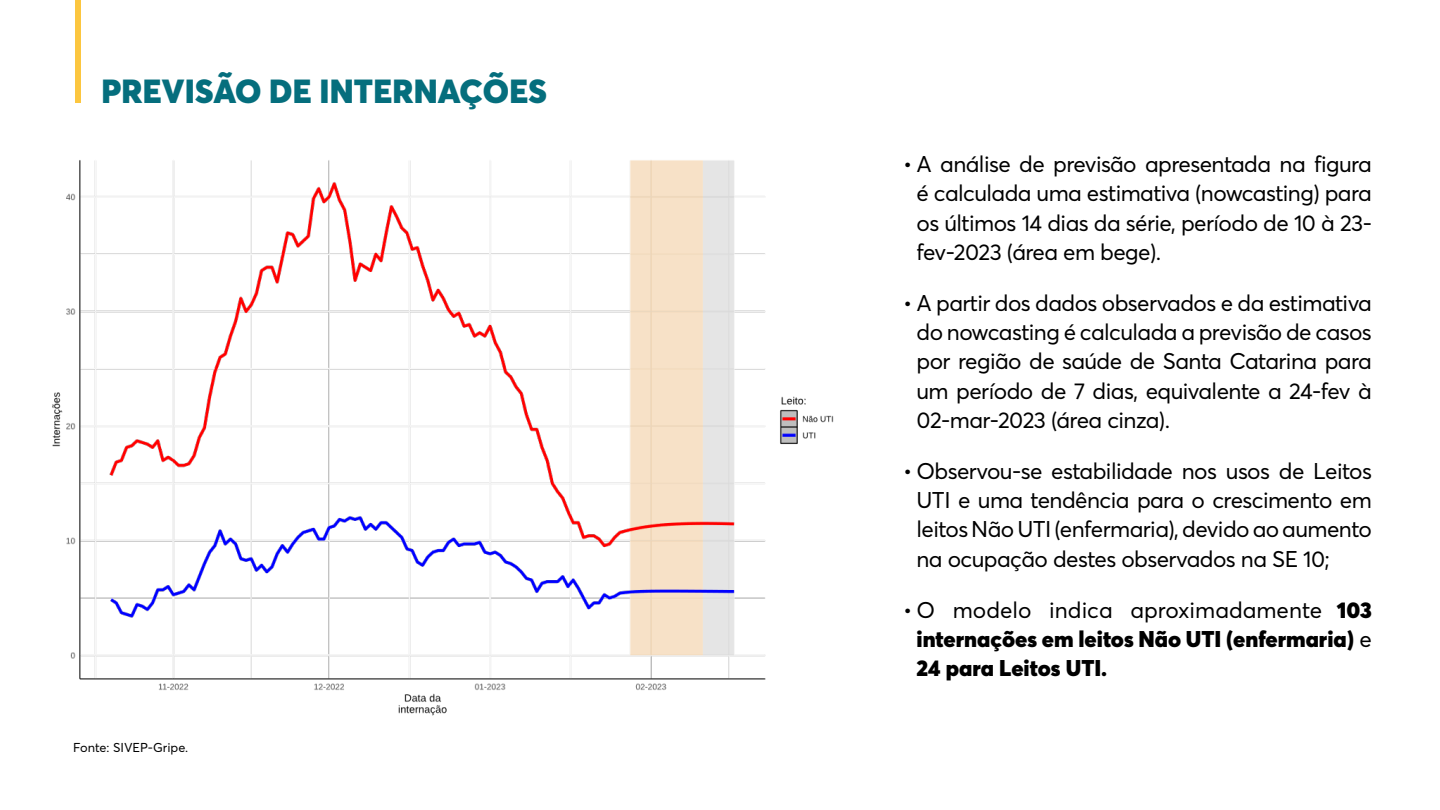
<style>
.page{position:relative;width:1440px;height:810px;background:#fff}
.page>*{position:absolute;margin:0;border:0;box-sizing:border-box;transform-origin:0 0}
.t1{font:900 33px "Averta";letter-spacing:.005em;color:#056e7d}
.t2{font:22.5px/29.2px "Averta";letter-spacing:-.025em;color:#000;text-align:justify}
.t3{font:900 22.5px/29.2px "Averta";color:#000;text-align:justify}
.t4{font:12.75px "Averta";color:#000}
.s1{font-weight:400}
</style>
<div class="page">
<div style="left:75px;top:0;width:6px;height:102px;background:#fcc63f"></div>
<img style="left:52px;top:160px;width:782px;height:556px">
<h1 class="t1" style="left:101px;top:70px;width:447px">PREVISÃO DE INTERNAÇÕES</h1>
<p class="t4" style="left:73px;top:739px;width:117px">Fonte: SIVEP-Gripe.</p>
<p class="t2" style="left:916px;top:149px;width:457px;text-indent:-14px">• A análise de previsão apresentada na figura é calculada uma estimativa (nowcasting) para os últimos 14 dias da série, período de 10 à 23- fev-2023 (área em bege).</p>
<p class="t2" style="left:916px;top:288px;width:457px;text-indent:-14px">• A partir dos dados observados e da estimativa do nowcasting é calculada a previsão de casos por região de saúde de Santa Catarina para um período de 7 dias, equivalente a 24-fev à 02-mar-2023 (área cinza).</p>
<p class="t2" style="left:916px;top:456px;width:457px;text-indent:-14px">• Observou-se estabilidade nos usos de Leitos UTI e uma tendência para o crescimento em leitos Não UTI (enfermaria), devido ao aumento na ocupação destes observados na SE 10;</p>
<p class="t3" style="left:916px;top:595px;width:457px;text-indent:-14px"><span class="s1">• O modelo indica aproximadamente</span> 103 internações em leitos Não UTI (enfermaria) <span class="s1">e </span>24 para Leitos UTI.</p>
</div>
